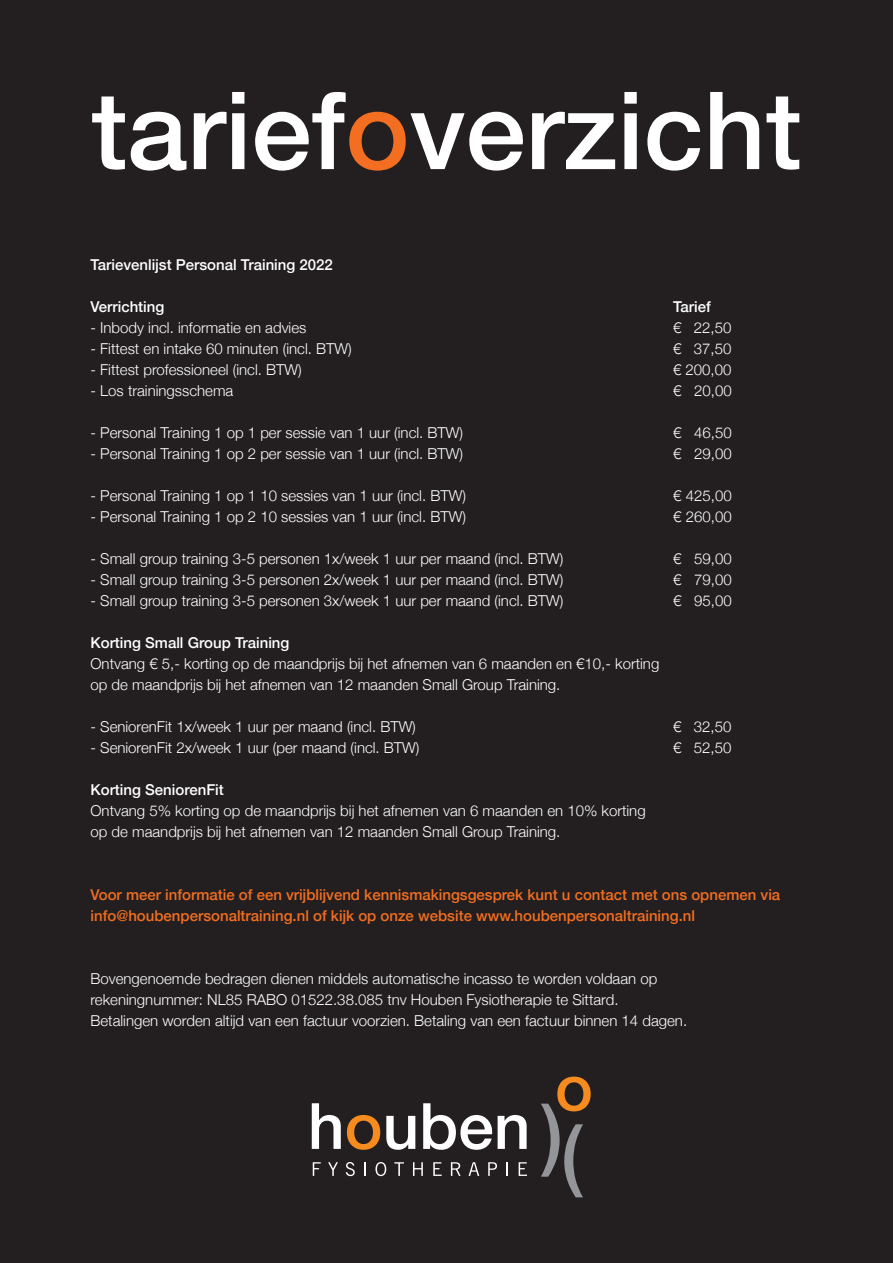
<style>
.page{position:relative;width:893px;height:1263px;background:#231f20}
.page>*{position:absolute;margin:0;border:0;box-sizing:border-box;transform-origin:0 0}
.t1{font:500 108px "Helvetica Neue";color:#fff}
.t2{font:300 15px/21px "Helvetica Neue";color:#fff}
.t3{font:500 15px/21px "Helvetica Neue";color:#f36e21}
.t4{font:500 15px "Helvetica Neue";color:#fff}
.s1{color:#f36e21}
</style>
<div class="page">
<svg style="left:312px;top:1103px;width:29px;height:46px"></svg>
<svg style="left:347px;top:1115px;width:33px;height:35px"></svg>
<svg style="left:386px;top:1116px;width:29px;height:34px"></svg>
<svg style="left:423px;top:1103px;width:69px;height:47px"></svg>
<svg style="left:498px;top:1115px;width:29px;height:34px"></svg>
<svg style="left:313px;top:1162px;width:8px;height:14px"></svg>
<svg style="left:328px;top:1162px;width:10px;height:14px"></svg>
<svg style="left:346px;top:1162px;width:9px;height:14px"></svg>
<svg style="left:364px;top:1162px;width:2px;height:14px"></svg>
<svg style="left:375px;top:1162px;width:11px;height:14px"></svg>
<svg style="left:394px;top:1162px;width:10px;height:14px"></svg>
<svg style="left:413px;top:1162px;width:10px;height:14px"></svg>
<svg style="left:433px;top:1162px;width:9px;height:14px"></svg>
<svg style="left:451px;top:1162px;width:10px;height:14px"></svg>
<svg style="left:469px;top:1162px;width:10px;height:14px"></svg>
<svg style="left:488px;top:1162px;width:9px;height:14px"></svg>
<svg style="left:506px;top:1162px;width:2px;height:14px"></svg>
<svg style="left:519px;top:1162px;width:8px;height:14px"></svg>
<svg style="left:541px;top:1076px;width:50px;height:121px"></svg>
<h1 class="t1" style="left:91px;top:64px;width:712px">tarief<span class="s1">o</span>verzicht</h1>
<p class="t4" style="left:91px;top:255px;width:244px">Tarievenlĳst Personal Training 2022</p>
<p class="t4" style="left:91px;top:297px;width:75px">Verrichting</p>
<p class="t4" style="left:673px;top:297px;width:39px">Tarief</p>
<p class="t2" style="left:91px;top:317px;width:217px">- Inbody incl. informatie en advies</p>
<p class="t2" style="left:673px;top:317px;width:60px">€ 22,50</p>
<p class="t2" style="left:91px;top:338px;width:263px">- Fittest en intake 60 minuten (incl. BTW)</p>
<p class="t2" style="left:673px;top:338px;width:60px">€ 37,50</p>
<p class="t2" style="left:91px;top:359px;width:213px">- Fittest professioneel (incl. BTW)</p>
<p class="t2" style="left:673px;top:359px;width:60px">€ 200,00</p>
<p class="t2" style="left:91px;top:380px;width:144px">- Los trainingsschema</p>
<p class="t2" style="left:673px;top:380px;width:60px">€ 20,00</p>
<p class="t2" style="left:91px;top:422px;width:374px">- Personal Training 1 op 1 per sessie van 1 uur (incl. BTW)</p>
<p class="t2" style="left:673px;top:422px;width:60px">€ 46,50</p>
<p class="t2" style="left:91px;top:443px;width:374px">- Personal Training 1 op 2 per sessie van 1 uur (incl. BTW)</p>
<p class="t2" style="left:673px;top:443px;width:60px">€ 29,00</p>
<p class="t2" style="left:91px;top:485px;width:377px">- Personal Training 1 op 1 10 sessies van 1 uur (incl. BTW)</p>
<p class="t2" style="left:673px;top:485px;width:60px">€ 425,00</p>
<p class="t2" style="left:91px;top:506px;width:377px">- Personal Training 1 op 2 10 sessies van 1 uur (incl. BTW)</p>
<p class="t2" style="left:673px;top:506px;width:60px">€ 260,00</p>
<p class="t2" style="left:91px;top:548px;width:474px">- Small group training 3-5 personen 1x/week 1 uur per maand (incl. BTW)</p>
<p class="t2" style="left:673px;top:548px;width:60px">€ 59,00</p>
<p class="t2" style="left:91px;top:569px;width:474px">- Small group training 3-5 personen 2x/week 1 uur per maand (incl. BTW)</p>
<p class="t2" style="left:673px;top:569px;width:60px">€ 79,00</p>
<p class="t2" style="left:91px;top:590px;width:474px">- Small group training 3-5 personen 3x/week 1 uur per maand (incl. BTW)</p>
<p class="t2" style="left:673px;top:590px;width:60px">€ 95,00</p>
<p class="t4" style="left:91px;top:633px;width:200px">Korting Small Group Training</p>
<p class="t2" style="left:91px;top:653px;width:570px">Ontvang € 5,- korting op de maandprijs bij het afnemen van 6 maanden en €10,- korting op de maandprijs bij het afnemen van 12 maanden Small Group Training.</p>
<p class="t2" style="left:91px;top:716px;width:327px">- SeniorenFit 1x/week 1 uur per maand (incl. BTW)</p>
<p class="t2" style="left:673px;top:716px;width:60px">€ 32,50</p>
<p class="t2" style="left:91px;top:737px;width:330px">- SeniorenFit 2x/week 1 uur (per maand (incl. BTW)</p>
<p class="t2" style="left:673px;top:737px;width:60px">€ 52,50</p>
<p class="t4" style="left:91px;top:780px;width:135px">Korting SeniorenFit</p>
<p class="t2" style="left:91px;top:800px;width:557px">Ontvang 5% korting op de maandprijs bij het afnemen van 6 maanden en 10% korting op de maandprijs bij het afnemen van 12 maanden Small Group Training.</p>
<p class="t3" style="left:91px;top:884px;width:691px">Voor meer informatie of een vrĳblĳvend kennismakingsgesprek kunt u contact met ons opnemen via info@houbenpersonaltraining.nl of kĳk op onze website www.houbenpersonaltraining.nl</p>
<p class="t2" style="left:91px;top:968px;width:598px">Bovengenoemde bedragen dienen middels automatische incasso te worden voldaan op rekeningnummer: NL85 RABO 01522.38.085 tnv Houben Fysiotherapie te Sittard.<br>Betalingen worden altijd van een factuur voorzien. Betaling van een factuur binnen 14 dagen.</p>
</div>
